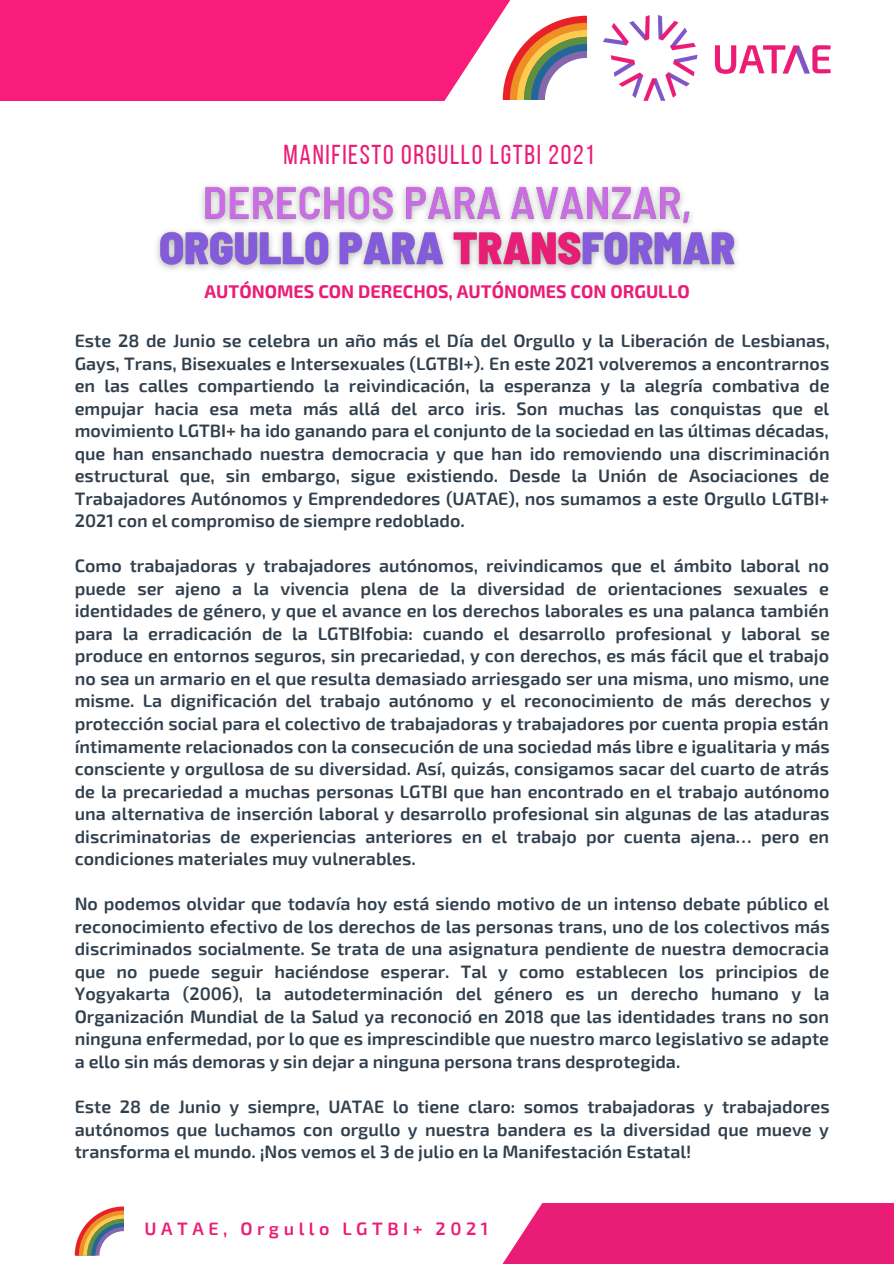
<style>
.page{position:relative;width:894px;height:1264px;background:#fff}
.page>*{position:absolute;margin:0;border:0;box-sizing:border-box;transform-origin:0 0}
.t1{font:27.3px "Bebas Neue";letter-spacing:.06em;color:#ea1d76}
.t2{font:600 18px/22.5px "Exo 2";color:#313f4c;text-align:justify}
.t3{font:700 18px "Exo 2";color:#ea1d76}
.t4{font:600 18px "Exo 2";letter-spacing:.25em;color:#ea1d76}
</style>
<div class="page">
<div style="left:694px;top:1203px;width:199px;height:60px;background:#ea1d76"></div>
<svg style="left:503px;top:1203px;width:191px;height:60px"></svg>
<div style="left:0;top:0;width:356px;height:100px;background:#fa1c7a"></div>
<img style="left:603px;top:16px;width:227px;height:84px">
<img style="left:156px;top:185px;width:582px;height:85px">
<svg style="left:75px;top:1206px;width:49px;height:49px"></svg>
<svg style="left:356px;top:0;width:231px;height:100px"></svg>
<p class="t1" style="left:283px;top:143px;width:312px">MANIFIESTO ORGULLO LGTBI 2021</p>
<p class="t3" style="left:204px;top:280px;width:486px">AUTÓNOMES CON DERECHOS, AUTÓNOMES CON ORGULLO</p>
<p class="t2" style="left:75px;top:328px;width:756px">Este 28 de Junio se celebra un año más el Día del Orgullo y la Liberación de Lesbianas, Gays, Trans, Bisexuales e Intersexuales (LGTBI+). En este 2021 volveremos a encontrarnos en las calles compartiendo la reivindicación, la esperanza y la alegría combativa de empujar hacia esa meta más allá del arco iris. Son muchas las conquistas que el movimiento LGTBI+ ha ido ganando para el conjunto de la sociedad en las últimas décadas, que han ensanchado nuestra democracia y que han ido removiendo una discriminación estructural que, sin embargo, sigue existiendo. Desde la Unión de Asociaciones de Trabajadores Autónomos y Emprendedores (UATAE), nos sumamos a este Orgullo LGTBI+ 2021 con el compromiso de siempre redoblado.</p>
<p class="t2" style="left:75px;top:553px;width:756px">Como trabajadoras y trabajadores autónomos, reivindicamos que el ámbito laboral no puede ser ajeno a la vivencia plena de la diversidad de orientaciones sexuales e identidades de género, y que el avance en los derechos laborales es una palanca también para la erradicación de la LGTBIfobia: cuando el desarrollo profesional y laboral se produce en entornos seguros, sin precariedad, y con derechos, es más fácil que el trabajo no sea un armario en el que resulta demasiado arriesgado ser una misma, uno mismo, une misme. La dignificación del trabajo autónomo y el reconocimiento de más derechos y protección social para el colectivo de trabajadoras y trabajadores por cuenta propia están íntimamente relacionados con la consecución de una sociedad más libre e igualitaria y más consciente y orgullosa de su diversidad. Así, quizás, consigamos sacar del cuarto de atrás de la precariedad a muchas personas LGTBI que han encontrado en el trabajo autónomo una alternativa de inserción laboral y desarrollo profesional sin algunas de las ataduras discriminatorias de experiencias anteriores en el trabajo por cuenta ajena… pero en condiciones materiales muy vulnerables.</p>
<p class="t2" style="left:75px;top:891px;width:756px">No podemos olvidar que todavía hoy está siendo motivo de un intenso debate público el reconocimiento efectivo de los derechos de las personas trans, uno de los colectivos más discriminados socialmente. Se trata de una asignatura pendiente de nuestra democracia que no puede seguir haciéndose esperar. Tal y como establecen los principios de Yogyakarta (2006), la autodeterminación del género es un derecho humano y la Organización Mundial de la Salud ya reconoció en 2018 que las identidades trans no son ninguna enfermedad, por lo que es imprescindible que nuestro marco legislativo se adapte a ello sin más demoras y sin dejar a ninguna persona trans desprotegida.</p>
<p class="t2" style="left:75px;top:1094px;width:756px">Este 28 de Junio y siempre, UATAE lo tiene claro: somos trabajadoras y trabajadores autónomos que luchamos con orgullo y nuestra bandera es la diversidad que mueve y transforma el mundo. ¡Nos vemos el 3 de julio en la Manifestación Estatal!</p>
<p class="t4" style="left:144px;top:1216px;width:345px">UATAE, Orgullo LGTBI+ 2021</p>
</div>
